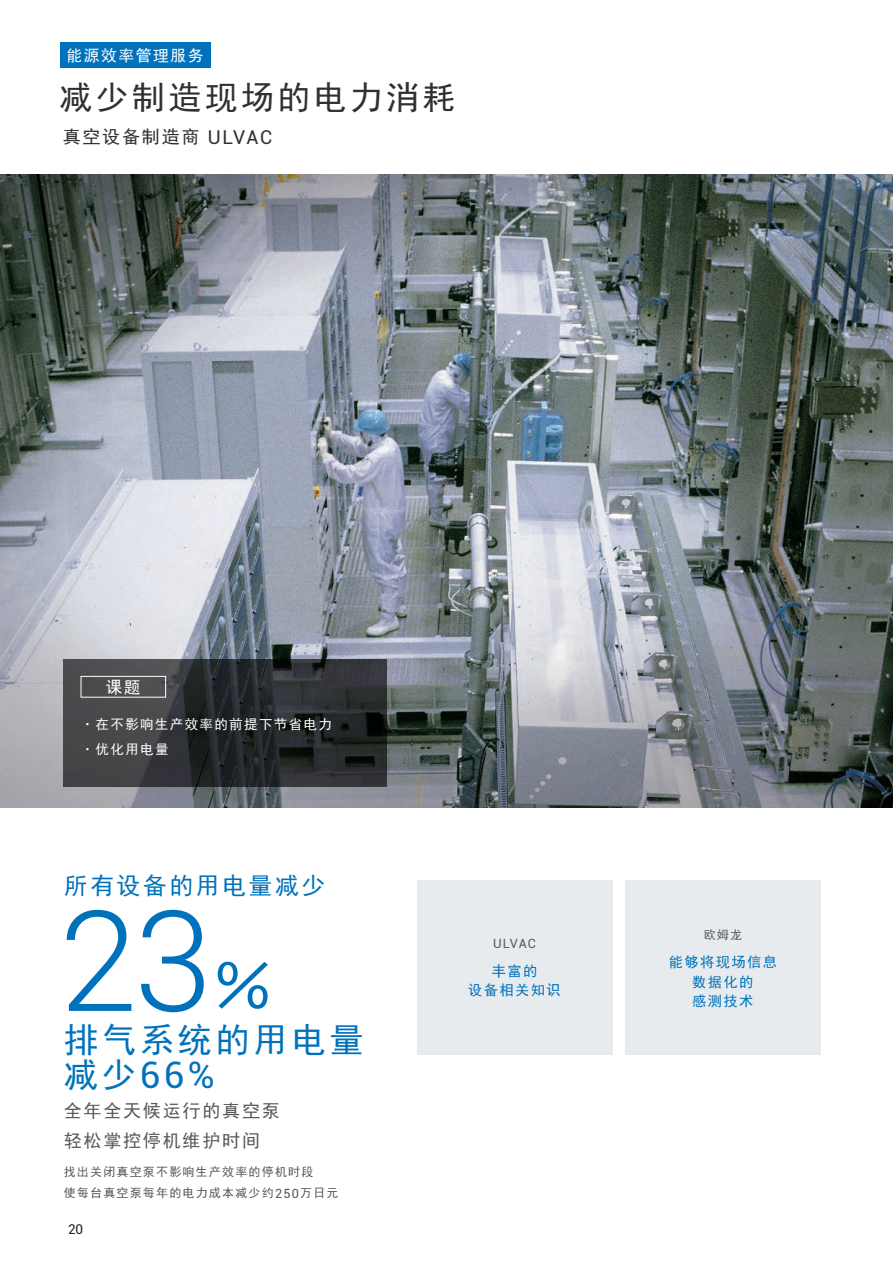
<style>
.page{position:relative;width:893px;height:1263px;background:#fff}
.page>*{position:absolute;margin:0;border:0;box-sizing:border-box;transform-origin:0 0}
.t1{font:300 140.25px "Roboto";color:#0072bc}
.t2{font:36.6px "Roboto";color:#0072bc}
.t3{font:34.5px "Sim Hei";letter-spacing:.1em;color:#0072bc}
.t4{font:33px "Sim Hei";letter-spacing:.1em;color:#312f30}
.t5{font:24px "Sim Hei";letter-spacing:.1em;color:#0072bc}
.t6{font:18px/30px "Sim Hei";letter-spacing:.1em;color:#57585a}
.t7{font:18px "Sim Hei";letter-spacing:.1em;color:#312f30}
.t8{font:16.5px "Sim Hei";color:#fff}
.t9{font:15.75px "Sim Hei";letter-spacing:.1em;color:#fff}
.t10{font:14.25px/19.5px "Sim Hei";letter-spacing:.1em;color:#0072bc;text-align:center}
.t11{font:13.5px/24.8px "Sim Hei";letter-spacing:.1em;color:#fff}
.t12{font:13.5px "Roboto";color:#231f20}
.t13{font:12.75px "Roboto";letter-spacing:.075em;color:#57585a}
.t14{font:12px/21px "Sim Hei";letter-spacing:.1em;color:#57585a}
.s1{font-family:"Roboto";font-size:19.05px}
.s2{font-family:"Sim Hei";font-weight:400;font-size:66.6px}
.s3{font-family:"Sim Hei";font-size:34.5px}
.s4{font-family:"Roboto";font-size:12.75px}
</style>
<div class="page">
<img style="left:0;top:174px;width:893px;height:634px">
<div style="left:60px;top:43px;width:150px;height:25px;background:#0072bc"></div>
<div style="left:625px;top:880px;width:196px;height:174px;background:#e7ebed"></div>
<div style="left:417px;top:880px;width:195px;height:174px;background:#e7ebed"></div>
<svg style="left:64px;top:659px;width:323px;height:128px;background:#323336"></svg>
<div style="left:81px;top:676px;width:85px;height:21px;border:1px solid #fff"></div>
<h3 class="t9" style="left:66px;top:47px;width:139px">能源效率管理服务</h3>
<h3 class="t4" style="left:60px;top:81px;width:397px">减少制造现场的电力消耗</h3>
<h3 class="t7" style="left:63px;top:128px;width:211px">真空设备制造商 <span class="s1">ULVAC</span></h3>
<h3 class="t8" style="left:106px;top:678px;width:36px">课题</h3>
<p class="t11" style="left:81px;top:712px;width:253px">·在不影响生产效率的前提下节省电力·优化用电量</p>
<h3 class="t5" style="left:64px;top:873px;width:263px">所有设备的用电量减少</h3>
<h1 class="t1" style="left:60px;top:863px;width:218px">23<span class="s2">％</span></h1>
<h3 class="t3" style="left:64px;top:1023px;width:302px">排气系统的用电量</h3>
<h2 class="t2" style="left:64px;top:1049px;width:152px"><span class="s3">减少</span>66%</h2>
<h3 class="t6" style="left:64px;top:1095px;width:217px">全年全天候运行的真空泵轻松掌控停机维护时间</h3>
<p class="t14" style="left:64px;top:1162px;width:276px">找出关闭真空泵不影响生产效率的停机时段<br>使每台真空泵每年的电力成本减少约<span class="s4">250</span>万日元</p>
<p class="t12" style="left:68px;top:1220px;width:17px">20</p>
<p class="t13" style="left:493px;top:935px;width:44px">ULVAC</p>
<p class="t10" style="left:468px;top:961px;width:94px">丰富的<br>设备相关知识</p>
<p class="t14" style="left:704px;top:924px;width:40px">欧姆龙</p>
<p class="t10" style="left:669px;top:952px;width:110px">能够将现场信息数据化的<br>感测技术</p>
</div>
